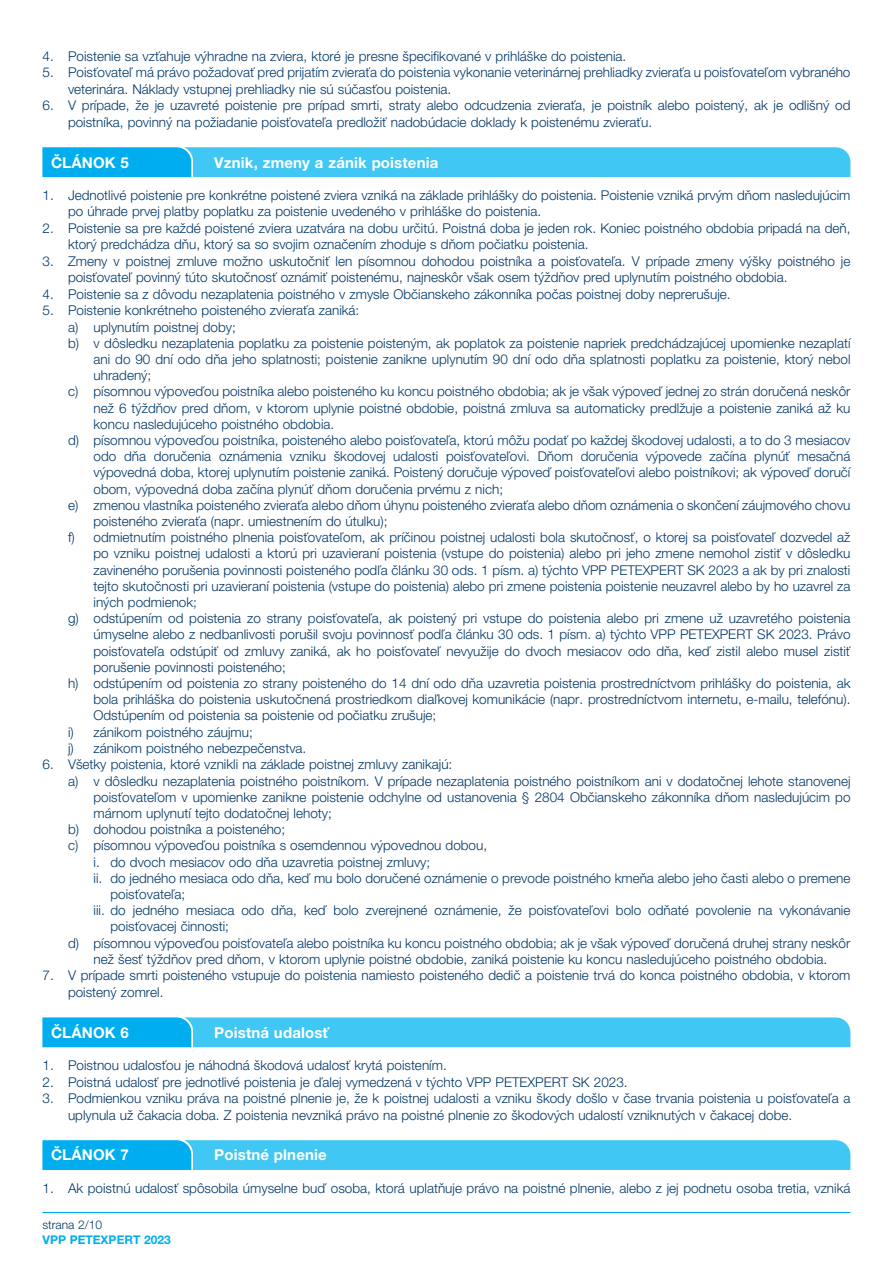
<style>
.page{position:relative;width:893px;height:1263px;background:#fff}
.page>*{position:absolute;margin:0;border:0;box-sizing:border-box;transform-origin:0 0}
.ČLÁNEK{font:700 15px "Helvetica Neue LT Pro";letter-spacing:.01em;color:#fff}
.Text__a__b__c____2{font:300 13.5px/16.2px "Helvetica Neue LT Pro";color:#003667;text-align:justify}
.Text__1__2__3___1{font:300 13.5px/16.5px "Helvetica Neue LT Pro";color:#003667}
.Text__i__ii__iii{font:300 13.5px/16.2px "Helvetica Neue LT Pro";color:#003667}
.t1{font:700 12px "Helvetica Neue LT Pro";color:#00aeef}
.t2{font:300 12px "Helvetica Neue LT Pro";color:#003667}
</style>
<div class="page">
<hr style="left:43px;top:1212px;width:807px;height:1px;background:#00aeef">
<svg style="left:43px;top:147px;width:807px;height:30px;background:#36c3f3"></svg>
<svg style="left:43px;top:1017px;width:807px;height:30px;background:#37c3f3"></svg>
<svg style="left:43px;top:1140px;width:807px;height:30px;background:#36c2f3"></svg>
<p class="Text__1__2__3___1" style="left:43px;top:47px;width:583px">4. Poistenie sa vzťahuje výhradne na zviera, ktoré je presne špecifikované v prihláške do poistenia.</p>
<p class="Text__1__2__3___1" style="left:68px;top:64px;width:784px;text-indent:-26px">5. Poisťovateľ má právo požadovať pred prijatím zvieraťa do poistenia vykonanie veterinárnej prehliadky zvieraťa u poisťovateľom vybraného veterinára. Náklady vstupnej prehliadky nie sú súčasťou poistenia.</p>
<p class="Text__1__2__3___1" style="left:68px;top:97px;width:784px;text-indent:-26px">6. V prípade, že je uzavreté poistenie pre prípad smrti, straty alebo odcudzenia zvieraťa, je poistník alebo poistený, ak je odlišný od poistníka, povinný na požiadanie poisťovateľa predložiť nadobúdacie doklady k poistenému zvieraťu.</p>
<p class="ČLÁNEK" style="left:51px;top:153px;width:79px">ČLÁNOK 5</p>
<p class="ČLÁNEK" style="left:214px;top:153px;width:226px">Vznik, zmeny a zánik poistenia</p>
<p class="Text__1__2__3___1" style="left:68px;top:187px;width:784px;text-indent:-26px">1. Jednotlivé poistenie pre konkrétne poistené zviera vzniká na základe prihlášky do poistenia. Poistenie vzniká prvým dňom nasledujúcim po úhrade prvej platby poplatku za poistenie uvedeného v prihláške do poistenia.</p>
<p class="Text__1__2__3___1" style="left:68px;top:220px;width:784px;text-indent:-26px">2. Poistenie sa pre každé poistené zviera uzatvára na dobu určitú. Poistná doba je jeden rok. Koniec poistného obdobia pripadá na deň, ktorý predchádza dňu, ktorý sa so svojim označením zhoduje s dňom počiatku poistenia.</p>
<p class="Text__1__2__3___1" style="left:68px;top:253px;width:784px;text-indent:-26px">3. Zmeny v poistnej zmluve možno uskutočniť len písomnou dohodou poistníka a poisťovateľa. V prípade zmeny výšky poistného je poisťovateľ povinný túto skutočnosť oznámiť poistenému, najneskôr však osem týždňov pred uplynutím poistného obdobia.</p>
<p class="Text__1__2__3___1" style="left:43px;top:286px;width:687px">4. Poistenie sa z dôvodu nezaplatenia poistného v zmysle Občianskeho zákonníka počas poistnej doby neprerušuje.</p>
<p class="Text__1__2__3___1" style="left:43px;top:302px;width:318px">5. Poistenie konkrétneho poisteného zvieraťa zaniká:</p>
<p class="Text__a__b__c____2" style="left:68px;top:318px;width:169px">a) uplynutím poistnej doby;</p>
<p class="Text__a__b__c____2" style="left:94px;top:335px;width:758px;text-indent:-26px">b) v dôsledku nezaplatenia poplatku za poistenie poisteným, ak poplatok za poistenie napriek predchádzajúcej upomienke nezaplatí ani do 90 dní odo dňa jeho splatnosti; poistenie zanikne uplynutím 90 dní odo dňa splatnosti poplatku za poistenie, ktorý nebol uhradený;</p>
<p class="Text__a__b__c____2" style="left:94px;top:383px;width:758px;text-indent:-26px">c) písomnou výpoveďou poistníka alebo poisteného ku koncu poistného obdobia; ak je však výpoveď jednej zo strán doručená neskôr než 6 týždňov pred dňom, v ktorom uplynie poistné obdobie, poistná zmluva sa automaticky predlžuje a poistenie zaniká až ku koncu nasledujúceho poistného obdobia.</p>
<p class="Text__a__b__c____2" style="left:94px;top:432px;width:758px;text-indent:-26px">d) písomnou výpoveďou poistníka, poisteného alebo poisťovateľa, ktorú môžu podať po každej škodovej udalosti, a to do 3 mesiacov odo dňa doručenia oznámenia vzniku škodovej udalosti poisťovateľovi. Dňom doručenia výpovede začína plynúť mesačná výpovedná doba, ktorej uplynutím poistenie zaniká. Poistený doručuje výpoveď poisťovateľovi alebo poistníkovi; ak výpoveď doručí obom, výpovedná doba začína plynúť dňom doručenia prvému z nich;</p>
<p class="Text__a__b__c____2" style="left:94px;top:497px;width:758px;text-indent:-26px">e) zmenou vlastníka poisteného zvieraťa alebo dňom úhynu poisteného zvieraťa alebo dňom oznámenia o skončení záujmového chovu poisteného zvieraťa (napr. umiestnením do útulku);</p>
<p class="Text__a__b__c____2" style="left:94px;top:529px;width:758px;text-indent:-26px">f) odmietnutím poistného plnenia poisťovateľom, ak príčinou poistnej udalosti bola skutočnosť, o ktorej sa poisťovateľ dozvedel až po vzniku poistnej udalosti a ktorú pri uzavieraní poistenia (vstupe do poistenia) alebo pri jeho zmene nemohol zistiť v dôsledku zavineného porušenia povinnosti poisteného podľa článku 30 ods. 1 písm. a) týchto VPP PETEXPERT SK 2023 a ak by pri znalosti tejto skutočnosti pri uzavieraní poistenia (vstupe do poistenia) alebo pri zmene poistenia poistenie neuzavrel alebo by ho uzavrel za iných podmienok;</p>
<p class="Text__a__b__c____2" style="left:94px;top:610px;width:758px;text-indent:-26px">g) odstúpením od poistenia zo strany poisťovateľa, ak poistený pri vstupe do poistenia alebo pri zmene už uzavretého poistenia úmyselne alebo z nedbanlivosti porušil svoju povinnosť podľa článku 30 ods. 1 písm. a) týchto VPP PETEXPERT SK 2023. Právo poisťovateľa odstúpiť od zmluvy zaniká, ak ho poisťovateľ nevyužije do dvoch mesiacov odo dňa, keď zistil alebo musel zistiť porušenie povinnosti poisteného;</p>
<p class="Text__a__b__c____2" style="left:94px;top:675px;width:758px;text-align:left;text-indent:-26px">h) odstúpením od poistenia zo strany poisteného do 14 dní odo dňa uzavretia poistenia prostredníctvom prihlášky do poistenia, ak bola prihláška do poistenia uskutočnená prostriedkom diaľkovej komunikácie (napr. prostredníctvom internetu, e-mailu, telefónu).<br>Odstúpením od poistenia sa poistenie od počiatku zrušuje;</p>
<p class="Text__a__b__c____2" style="left:68px;top:723px;width:186px">i) zánikom poistného záujmu;</p>
<p class="Text__a__b__c____2" style="left:68px;top:740px;width:237px">j) zánikom poistného nebezpečenstva.</p>
<p class="Text__1__2__3___1" style="left:43px;top:756px;width:411px">6. Všetky poistenia, ktoré vznikli na základe poistnej zmluvy zanikajú:</p>
<p class="Text__a__b__c____2" style="left:94px;top:772px;width:758px;text-indent:-26px">a) v dôsledku nezaplatenia poistného poistníkom. V prípade nezaplatenia poistného poistníkom ani v dodatočnej lehote stanovenej poisťovateľom v upomienke zanikne poistenie odchylne od ustanovenia § 2804 Občianskeho zákonníka dňom nasledujúcim po márnom uplynutí tejto dodatočnej lehoty;</p>
<p class="Text__a__b__c____2" style="left:68px;top:821px;width:219px">b) dohodou poistníka a poisteného;</p>
<p class="Text__a__b__c____2" style="left:68px;top:837px;width:421px">c) písomnou výpoveďou poistníka s osemdennou výpovednou dobou,</p>
<p class="Text__i__ii__iii" style="left:94px;top:853px;width:338px">i. do dvoch mesiacov odo dňa uzavretia poistnej zmluvy;</p>
<p class="Text__i__ii__iii" style="left:111px;top:870px;width:741px;text-indent:-17px">ii. do jedného mesiaca odo dňa, keď mu bolo doručené oznámenie o prevode poistného kmeňa alebo jeho časti alebo o premene poisťovateľa;</p>
<p class="Text__i__ii__iii" style="left:111px;top:902px;width:741px;text-indent:-17px">iii. do jedného mesiaca odo dňa, keď bolo zverejnené oznámenie, že poisťovateľovi bolo odňaté povolenie na vykonávanie poisťovacej činnosti;</p>
<p class="Text__a__b__c____2" style="left:68px;top:934px;width:784px;text-align:center">d) písomnou výpoveďou poisťovateľa alebo poistníka ku koncu poistného obdobia; ak je však výpoveď doručená druhej strany neskôr než šesť týždňov pred dňom, v ktorom uplynie poistné obdobie, zaniká poistenie ku koncu nasledujúceho poistného obdobia.</p>
<p class="Text__1__2__3___1" style="left:68px;top:967px;width:784px;text-indent:-26px">7. V prípade smrti poisteného vstupuje do poistenia namiesto poisteného dedič a poistenie trvá do konca poistného obdobia, v ktorom poistený zomrel.</p>
<p class="ČLÁNEK" style="left:51px;top:1023px;width:79px">ČLÁNOK 6</p>
<p class="ČLÁNEK" style="left:214px;top:1023px;width:116px">Poistná udalosť</p>
<p class="Text__1__2__3___1" style="left:43px;top:1057px;width:403px">1. Poistnou udalosťou je náhodná škodová udalosť krytá poistením.</p>
<p class="Text__1__2__3___1" style="left:43px;top:1073px;width:584px">2. Poistná udalosť pre jednotlivé poistenia je ďalej vymedzená v týchto VPP PETEXPERT SK 2023.</p>
<p class="Text__1__2__3___1" style="left:68px;top:1090px;width:784px;text-indent:-26px">3. Podmienkou vzniku práva na poistné plnenie je, že k poistnej udalosti a vzniku škody došlo v čase trvania poistenia u poisťovateľa a uplynula už čakacia doba. Z poistenia nevzniká právo na poistné plnenie zo škodových udalostí vzniknutých v čakacej dobe.</p>
<p class="ČLÁNEK" style="left:51px;top:1145px;width:79px">ČLÁNOK 7</p>
<p class="ČLÁNEK" style="left:214px;top:1145px;width:114px">Poistné plnenie</p>
<p class="Text__1__2__3___1" style="left:43px;top:1179px;width:809px">1. Ak poistnú udalosť spôsobila úmyselne buď osoba, ktorá uplatňuje právo na poistné plnenie, alebo z jej podnetu osoba tretia, vzniká</p>
<p class="t2" style="left:43px;top:1218px;width:61px">strana 2/10</p>
<p class="t1" style="left:43px;top:1232px;width:130px">VPP PETEXPERT 2023</p>
</div>
